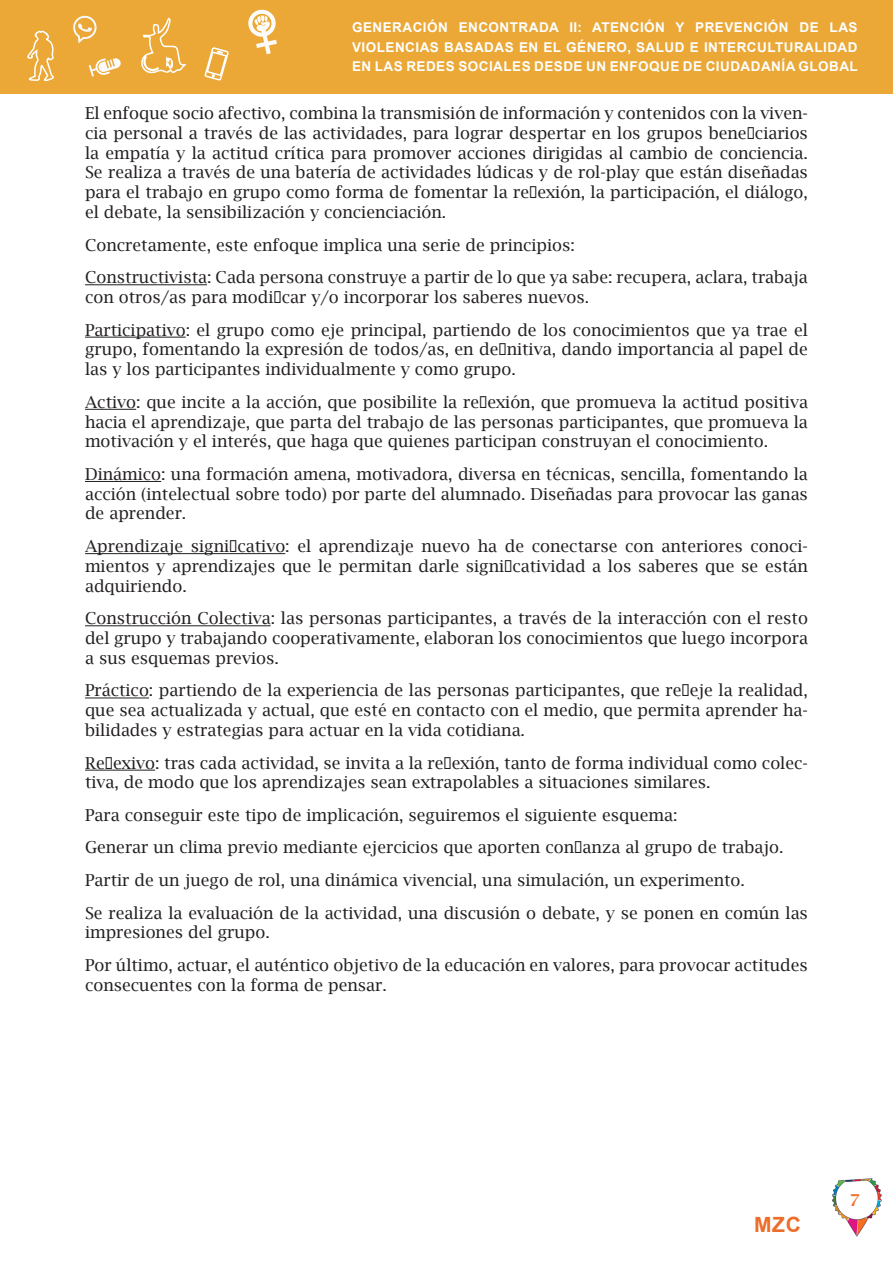
<style>
.page{position:relative;width:893px;height:1263px;background:#fff}
.page>*{position:absolute;margin:0;border:0;box-sizing:border-box;transform-origin:0 0}
.t1{font:700 21px "Arial";color:#ed6d2a}
.t2{font:16.5px/19.8px "Lucida Bright";color:#231f20;text-align:justify}
.t3{font:600 16.5px "Lucida Bright";color:#f37336}
.t4{font:700 13.5px/19.5px "Arial";letter-spacing:.035em;color:#fdffff;text-align:justify}
</style>
<div class="page">
<div style="left:0;top:0;width:893px;height:94px;background:#eba837"></div>
<svg style="left:248px;top:9px;width:29px;height:45px"></svg>
<svg style="left:27px;top:15px;width:202px;height:67px"></svg>
<img style="left:831px;top:1178px;width:51px;height:59px">
<hr style="left:85px;top:284px;width:122px;height:1px;background:#231f20">
<hr style="left:85px;top:337px;width:101px;height:1px;background:#231f20">
<hr style="left:85px;top:409px;width:51px;height:1px;background:#231f20">
<hr style="left:85px;top:481px;width:76px;height:1px;background:#231f20">
<hr style="left:85px;top:553px;width:200px;height:1px;background:#231f20">
<hr style="left:85px;top:625px;width:186px;height:1px;background:#231f20">
<hr style="left:85px;top:697px;width:64px;height:1px;background:#231f20">
<hr style="left:85px;top:770px;width:70px;height:1px;background:#231f20">
<p class="t4" style="left:352px;top:18px;width:507px">GENERACIÓN ENCONTRADA II: ATENCIÓN Y PREVENCIÓN DE LAS VIOLENCIAS BASADAS EN EL GÉNERO, SALUD E INTERCULTURALIDAD EN LAS REDES SOCIALES DESDE UN ENFOQUE DE CIUDADANÍA GLOBAL</p>
<p class="t2" style="left:85px;top:103px;width:724px">El enfoque socio afectivo, combina la transmisión de información y contenidos con la viven&shy;cia personal a través de las actividades, para lograr despertar en los grupos beneficiarios la empatía y la actitud crítica para promover acciones dirigidas al cambio de conciencia.<br>Se realiza a través de una batería de actividades lúdicas y de rol-play que están diseñadas para el trabajo en grupo como forma de fomentar la reflexión, la participación, el diálogo, el debate, la sensibilización y concienciación.</p>
<p class="t2" style="left:85px;top:235px;width:491px">Concretamente, este enfoque implica una serie de principios:</p>
<p class="t2" style="left:85px;top:267px;width:724px">Constructivista: Cada persona construye a partir de lo que ya sabe: recupera, aclara, trabaja con otros/as para modificar y/o incorporar los saberes nuevos.</p>
<p class="t2" style="left:85px;top:320px;width:724px">Participativo: el grupo como eje principal, partiendo de los conocimientos que ya trae el grupo, fomentando la expresión de todos/as, en definitiva, dando importancia al papel de las y los participantes individualmente y como grupo.</p>
<p class="t2" style="left:85px;top:392px;width:724px">Activo: que incite a la acción, que posibilite la reflexión, que promueva la actitud positiva hacia el aprendizaje, que parta del trabajo de las personas participantes, que promueva la motivación y el interés, que haga que quienes participan construyan el conocimiento.</p>
<p class="t2" style="left:85px;top:464px;width:724px">Dinámico: una formación amena, motivadora, diversa en técnicas, sencilla, fomentando la acción (intelectual sobre todo) por parte del alumnado. Diseñadas para provocar las ganas de aprender.</p>
<p class="t2" style="left:85px;top:536px;width:724px">Aprendizaje significativo: el aprendizaje nuevo ha de conectarse con anteriores conoci&shy;mientos y aprendizajes que le permitan darle significatividad a los saberes que se están adquiriendo.</p>
<p class="t2" style="left:85px;top:608px;width:724px">Construcción Colectiva: las personas participantes, a través de la interacción con el resto del grupo y trabajando cooperativamente, elaboran los conocimientos que luego incorpora a sus esquemas previos.</p>
<p class="t2" style="left:85px;top:680px;width:724px">Práctico: partiendo de la experiencia de las personas participantes, que refleje la realidad, que sea actualizada y actual, que esté en contacto con el medio, que permita aprender ha&shy;bilidades y estrategias para actuar en la vida cotidiana.</p>
<p class="t2" style="left:85px;top:753px;width:724px">Reflexivo: tras cada actividad, se invita a la reflexión, tanto de forma individual como colec&shy;tiva, de modo que los aprendizajes sean extrapolables a situaciones similares.</p>
<p class="t2" style="left:85px;top:805px;width:594px">Para conseguir este tipo de implicación, seguiremos el siguiente esquema:</p>
<p class="t2" style="left:85px;top:838px;width:700px">Generar un clima previo mediante ejercicios que aporten confianza al grupo de trabajo.</p>
<p class="t2" style="left:85px;top:870px;width:661px">Partir de un juego de rol, una dinámica vivencial, una simulación, un experimento.</p>
<p class="t2" style="left:85px;top:903px;width:724px">Se realiza la evaluación de la actividad, una discusión o debate, y se ponen en común las impresiones del grupo.</p>
<p class="t2" style="left:85px;top:955px;width:724px">Por último, actuar, el auténtico objetivo de la educación en valores, para provocar actitudes consecuentes con la forma de pensar.</p>
<p class="t1" style="left:754px;top:1209px;width:48px">MZC</p>
<p class="t3" style="left:849px;top:1190px;width:12px">7</p>
</div>
